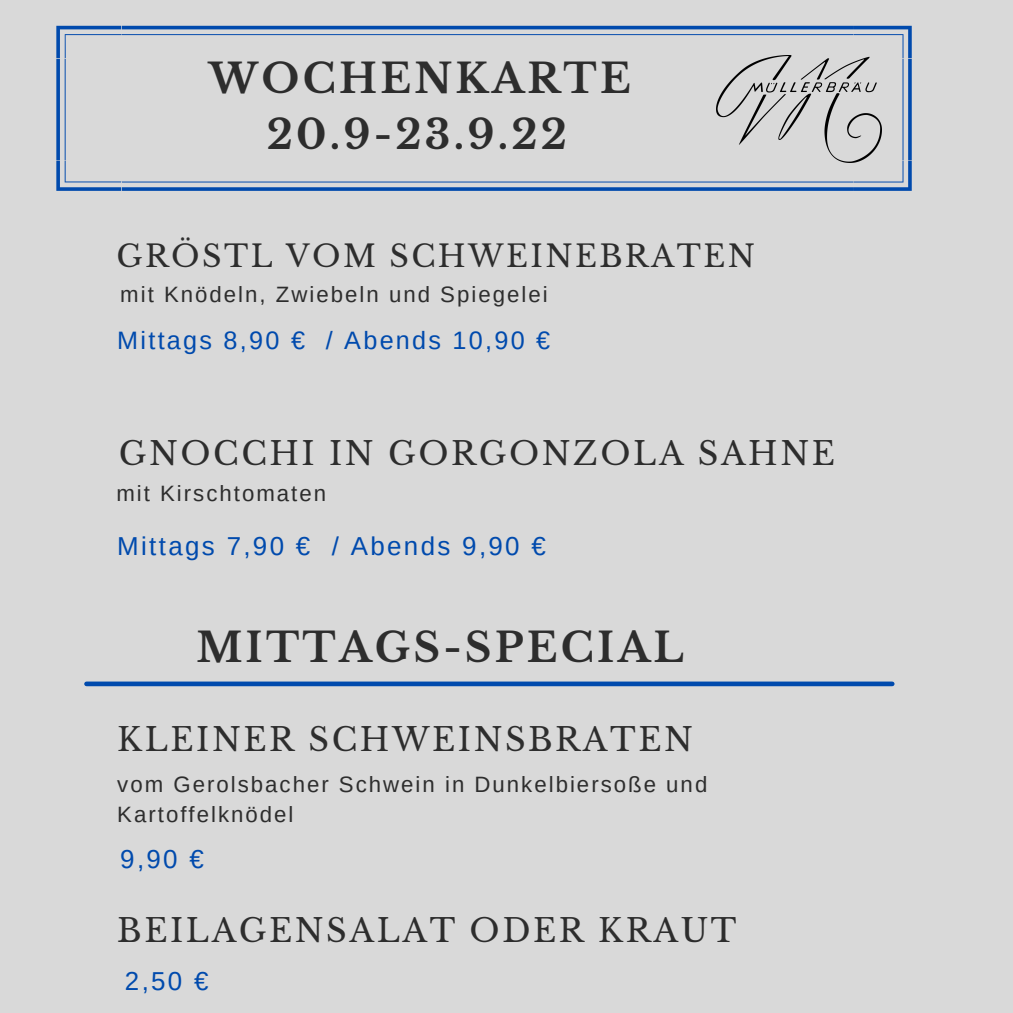
<style>
.page{position:relative;width:1013px;height:1013px;background:#fff}
.page>*{position:absolute;margin:0;border:0;box-sizing:border-box;transform-origin:0 0}
.t1{font:700 40.25px/55.6px "Libre Baskerville";letter-spacing:.08em;color:#2d2d2d;text-align:center}
.t2{font:31.88px "Libre Baskerville";letter-spacing:.08em;color:#2d2d2d}
.t3{font:30.12px "Libre Baskerville";letter-spacing:.08em;color:#2d2d2d}
.t4{font:25.88px "Arimo";letter-spacing:.09em;color:#004aad}
.t5{font:25.25px "Arimo";letter-spacing:.09em;color:#004aad}
.t6{font:22.25px/29.6px "Arimo";letter-spacing:.09em;color:#2d2d2d}
</style>
<div class="page">
<div style="left:0;top:0;width:1012px;height:1012px;background:#d9d9d9"></div>
<svg style="left:56px;top:26px;width:855px;height:165px"></svg>
<img style="left:716px;top:55px;width:165px;height:107px">
<div style="left:86px;top:681px;width:806px;height:5px;background:#004aad"></div>
<h1 class="t1" style="left:209px;top:51px;width:423px">WOCHENKARTE<br>20.9-23.9.22</h1>
<h3 class="t3" style="left:116px;top:237px;width:640px">GRÖSTL VOM SCHWEINEBRATEN</h3>
<p class="t6" style="left:120px;top:279px;width:429px">mit Knödeln, Zwiebeln und Spiegelei</p>
<p class="t5" style="left:117px;top:326px;width:434px">Mittags 8,90 € / Abends 10,90 €</p>
<h2 class="t2" style="left:119px;top:433px;width:717px">GNOCCHI IN GORGONZOLA SAHNE</h2>
<p class="t6" style="left:116px;top:479px;width:211px">mit Kirschtomaten</p>
<p class="t4" style="left:117px;top:531px;width:430px">Mittags 7,90 € / Abends 9,90 €</p>
<h1 class="t1" style="left:196px;top:619px;width:489px">MITTAGS-SPECIAL</h1>
<h2 class="t2" style="left:117px;top:720px;width:577px">KLEINER SCHWEINSBRATEN</h2>
<p class="t6" style="left:117px;top:769px;width:591px">vom Gerolsbacher Schwein in Dunkelbiersoße und<br>Kartoffelknödel</p>
<p class="t4" style="left:120px;top:844px;width:85px">9,90 €</p>
<h2 class="t2" style="left:117px;top:911px;width:620px">BEILAGENSALAT ODER KRAUT</h2>
<p class="t4" style="left:125px;top:966px;width:85px">2,50 €</p>
</div>
